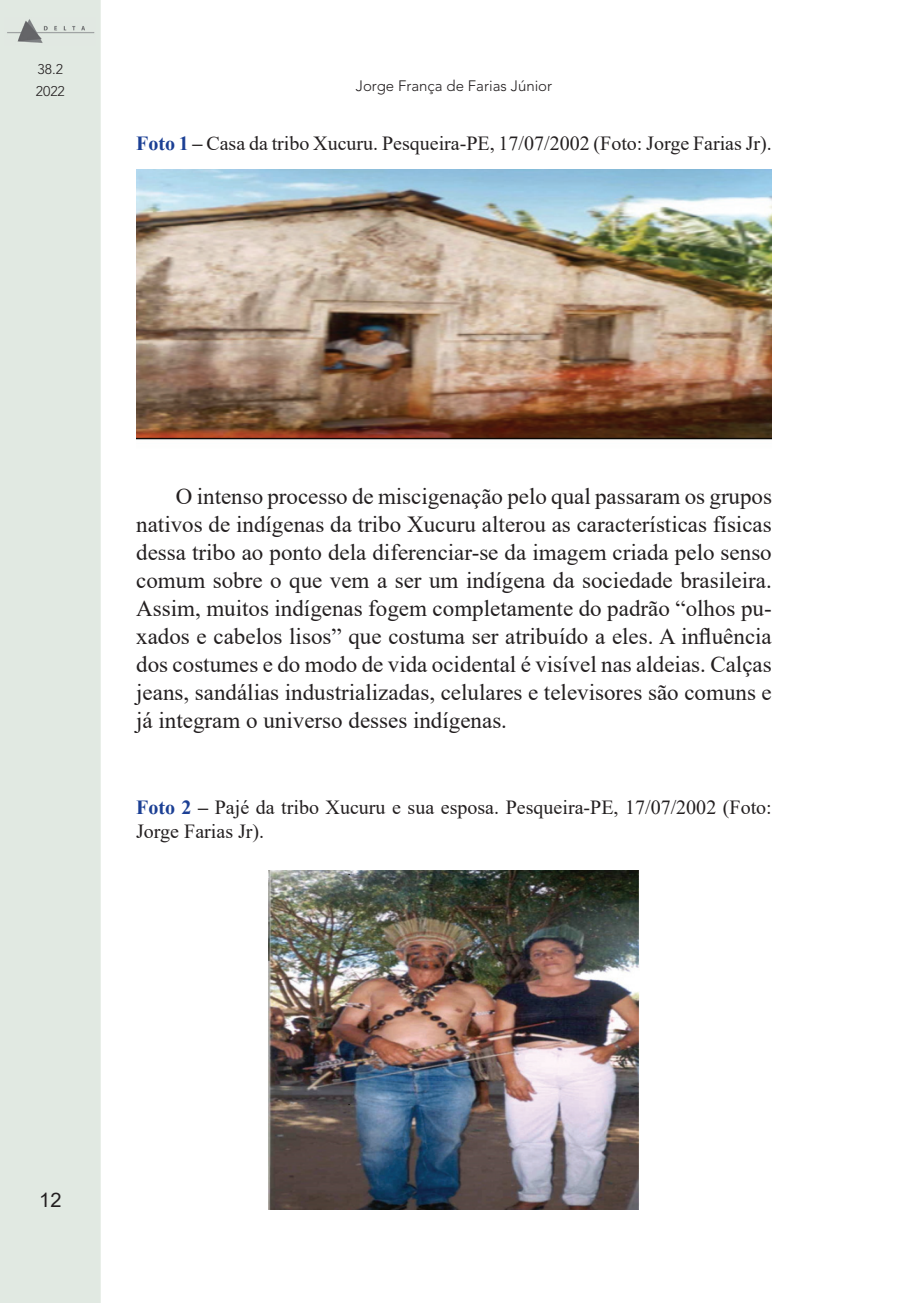
<style>
.page{position:relative;width:908px;height:1304px;background:#fff}
.page>*{position:absolute;margin:0;border:0;box-sizing:border-box;transform-origin:0 0}
.t1{font:23px/28px "Times New Roman";color:#231f20;text-align:justify}
.t2{font:20px/24px "Times New Roman";color:#231f20}
.t3{font:20px "Arial";color:#231f20}
.t4{font:300 15px "Avenir";color:#231f20}
.t5{font:300 14px/22px "Avenir";color:#231f20}
.s1{font-weight:700;color:#1b3f94}
.s2{font-weight:700}
</style>
<div class="page">
<div style="left:0;top:0;width:102px;height:1303px;background:#e1e9e2"></div>
<img style="left:7px;top:19px;width:88px;height:24px">
<div style="left:101px;top:0;width:6px;height:1304px;background:#fff"></div>
<img style="left:136px;top:170px;width:635px;height:270px">
<img style="left:269px;top:870px;width:369px;height:340px">
<p class="t5" style="left:36px;top:58px;width:31px">38.2<br>2022</p>
<p class="t4" style="left:355px;top:77px;width:198px">Jorge França de Farias Júnior</p>
<p class="t2" style="left:136px;top:131px;width:637px"><span class="s1">Foto 1</span> <span class="s2">–</span> Casa da tribo Xucuru. Pesqueira-PE, 17/07/2002 (Foto: Jorge Farias Jr).</p>
<p class="t1" style="left:136px;top:482px;width:637px;text-indent:40px">O intenso processo de miscigenação pelo qual passaram os grupos nativos de indígenas da tribo Xucuru alterou as características físicas dessa tribo ao ponto dela diferenciar-se da imagem criada pelo senso comum sobre o que vem a ser um indígena da sociedade brasileira.<br>Assim, muitos indígenas fogem completamente do padrão “olhos pu&shy;xados e cabelos lisos” que costuma ser atribuído a eles. A influência dos costumes e do modo de vida ocidental é visível nas aldeias. Calças jeans, sandálias industrializadas, celulares e televisores são comuns e já integram o universo desses indígenas.</p>
<p class="t2" style="left:136px;top:795px;width:637px"><span class="s1">Foto 2</span> <span class="s2">–</span> Pajé da tribo Xucuru e sua esposa. Pesqueira-PE, 17/07/2002 (Foto:<br>Jorge Farias Jr).</p>
<p class="t3" style="left:39px;top:1186px;width:24px">12</p>
</div>
